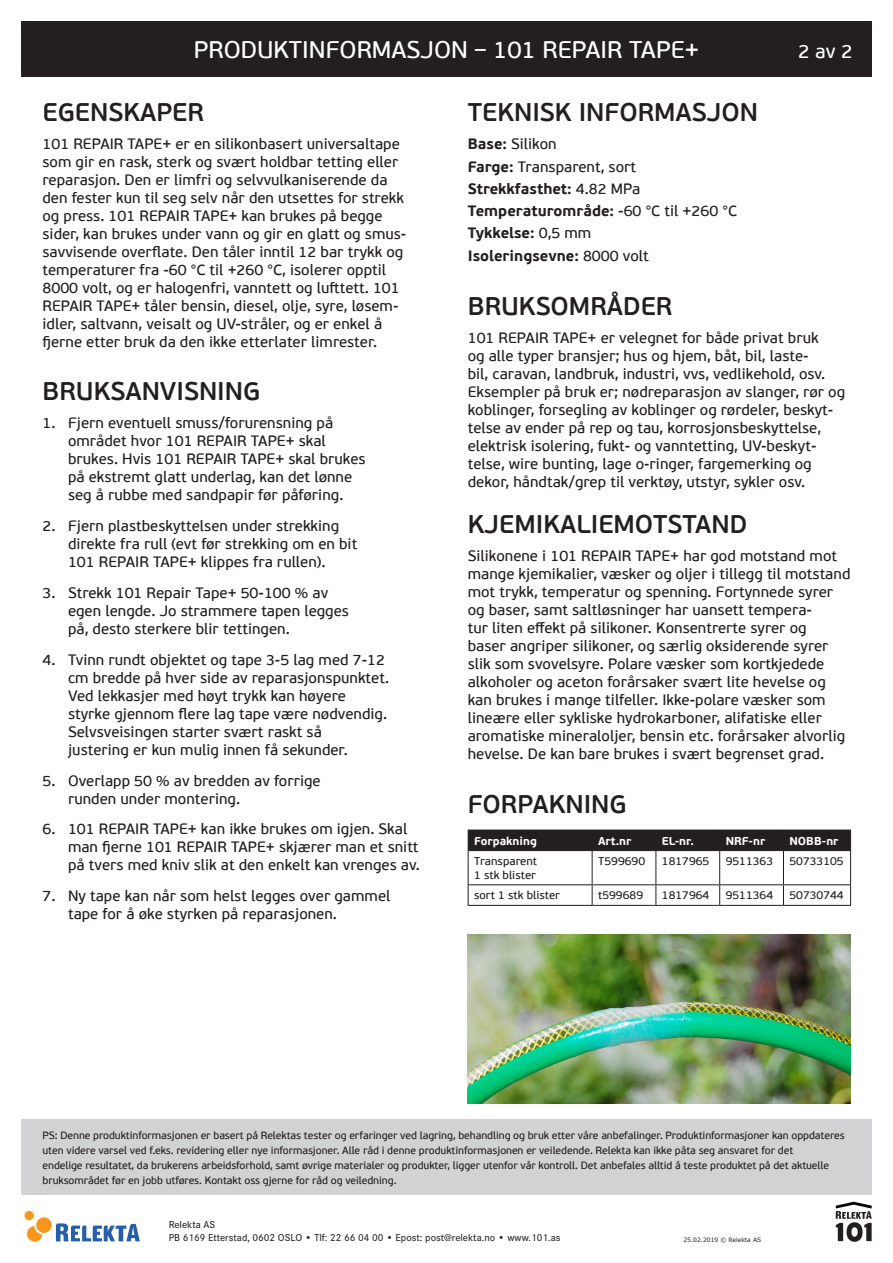
<style>
.page{position:relative;width:893px;height:1263px;background:#fff}
.page>*{position:absolute;margin:0;border:0;box-sizing:border-box;transform-origin:0 0}
.Mellomtittel{font:600 25.5px "PF Beau Sans Pro";color:#231f20}
.t1{font:24px "PF Beau Sans Pro Bbook";color:#fff}
.t2{font:19.5px "PF Beau Sans Pro Bbook";color:#fff}
.Brødtekst{font:15px/18px "PF Beau Sans Pro Bbook";color:#231f20}
.Teknisk{font:700 15px "PF Beau Sans Pro";color:#231f20}
.Teknisk-2{font:15px "PF Beau Sans Pro Bbook";color:#231f20}
.Celle_tabell_venstre{font:11.4px/13.6px "PF Beau Sans Pro Bbook";color:#231f20}
.Header_tabell_venstr{font:700 11.4px "PF Beau Sans Pro";color:#fff}
.t3{font:10.5px/15px "PF Beau Sans Pro Bbook";letter-spacing:-.01em;color:#231f20}
.t4{font:500 10.5px/12.6px "Corporate S";color:#231f20}
.t5{font:6px "Verdana";color:#231f20}
.s1{font-family:"PF Beau Sans Pro";font-weight:700}
.s2{font-family:"PF Beau Sans Pro Bbook";font-weight:400}
</style>
<div class="page">
<img style="left:468px;top:934px;width:382px;height:169px">
<svg style="left:27px;top:1226px;width:15px;height:16px"></svg>
<div style="left:25px;top:1211px;width:9px;height:9px;background:#f7971d;border-radius:50%"></div>
<svg style="left:56px;top:1223px;width:84px;height:18px"></svg>
<div style="left:36px;top:1217px;width:16px;height:16px;background:#f7971d;border-radius:50%"></div>
<svg style="left:836px;top:1202px;width:36px;height:40px"></svg>
<div style="left:21px;top:1120px;width:851px;height:75px;background:#d1d2d4"></div>
<div style="left:21px;top:21px;width:851px;height:56px;background:#231f20"></div>
<div style="left:468px;top:830px;width:383px;height:20px;background:#231f20"></div>
<hr style="left:468px;top:850px;width:124px;height:1px;background:#231f20">
<hr style="left:468px;top:851px;width:1px;height:33px;background:#231f20">
<hr style="left:592px;top:850px;width:64px;height:1px;background:#231f20">
<hr style="left:592px;top:851px;width:1px;height:33px;background:#231f20">
<hr style="left:656px;top:850px;width:64px;height:1px;background:#231f20">
<hr style="left:655px;top:851px;width:1px;height:33px;background:#231f20">
<hr style="left:720px;top:850px;width:63px;height:1px;background:#231f20">
<hr style="left:719px;top:851px;width:1px;height:33px;background:#231f20">
<hr style="left:783px;top:850px;width:68px;height:1px;background:#231f20">
<hr style="left:783px;top:851px;width:1px;height:33px;background:#231f20">
<hr style="left:850px;top:851px;width:1px;height:33px;background:#231f20">
<hr style="left:468px;top:884px;width:124px;height:1px;background:#231f20">
<svg style="left:468px;top:885px;width:1px;height:20px"></svg>
<hr style="left:592px;top:884px;width:64px;height:1px;background:#231f20">
<svg style="left:592px;top:885px;width:1px;height:20px"></svg>
<hr style="left:656px;top:884px;width:64px;height:1px;background:#231f20">
<svg style="left:655px;top:885px;width:1px;height:20px"></svg>
<hr style="left:720px;top:884px;width:63px;height:1px;background:#231f20">
<svg style="left:719px;top:885px;width:1px;height:20px"></svg>
<hr style="left:783px;top:884px;width:68px;height:1px;background:#231f20">
<svg style="left:783px;top:885px;width:1px;height:20px"></svg>
<svg style="left:850px;top:885px;width:1px;height:20px"></svg>
<hr style="left:468px;top:905px;width:124px;height:1px;background:#231f20">
<hr style="left:592px;top:905px;width:64px;height:1px;background:#231f20">
<hr style="left:656px;top:905px;width:64px;height:1px;background:#231f20">
<hr style="left:720px;top:905px;width:63px;height:1px;background:#231f20">
<hr style="left:783px;top:905px;width:68px;height:1px;background:#231f20">
<h2 class="t1" style="left:194px;top:36px;width:378px">PRODUKTINFORMASJON – 101 Repair</h2>
<h2 class="t1" style="left:629px;top:36px;width:72px">Tape +</h2>
<h3 class="t2" style="left:798px;top:40px;width:56px">2 av 2</h3>
<p class="Mellomtittel" style="left:43px;top:97px;width:163px">EGENSKAPER</p>
<p class="Brødtekst" style="left:43px;top:136px;width:365px">101 REPAIR TAPE+ er en silikonbasert universaltape som gir en rask, sterk og svært holdbar tetting eller reparasjon. Den er limfri og selvvulkaniserende da den fester kun til seg selv når den utsettes for strekk og press. 101 REPAIR TAPE+ kan brukes på begge sider, kan brukes under vann og gir en glatt og smus&shy;savvisende overflate. Den tåler inntil 12 bar trykk og temperaturer fra -60 °C til +260 °C, isolerer opptil 8000 volt, og er halogenfri, vanntett og lufttett. 101<br>REPAIR TAPE+ tåler bensin, diesel, olje, syre, løsem&shy;idler, saltvann, veisalt og UV-stråler, og er enkel å fjerne etter bruk da den ikke etterlater limrester.</p>
<p class="Mellomtittel" style="left:43px;top:376px;width:219px">BRUKSANVISNING</p>
<p class="Brødtekst" style="left:68px;top:415px;width:299px;text-indent:-26px">1. Fjern eventuell smuss/forurensning på området hvor 101 REPAIR TAPE+ skal brukes. Hvis 101 REPAIR TAPE+ skal brukes på ekstremt glatt underlag, kan det lønne seg å rubbe med sandpapir før påføring.</p>
<p class="Brødtekst" style="left:68px;top:517px;width:291px;text-indent:-26px">2. Fjern plastbeskyttelsen under strekking direkte fra rull (evt før strekking om en bit<br>101 REPAIR TAPE+ klippes fra rullen).</p>
<p class="Brødtekst" style="left:68px;top:584px;width:282px;text-indent:-26px">3. Strekk 101 Repair Tape+ 50-100 % av egen lengde. Jo strammere tapen legges på, desto sterkere blir tettingen.</p>
<p class="Brødtekst" style="left:68px;top:651px;width:323px;text-indent:-26px">4. Tvinn rundt objektet og tape 3-5 lag med 7-12 cm bredde på hver side av reparasjonspunktet.<br>Ved lekkasjer med høyt trykk kan høyere styrke gjennom flere lag tape være nødvendig.<br>Selvsveisingen starter svært raskt så<br>justering er kun mulig innen få sekunder.</p>
<p class="Brødtekst" style="left:68px;top:772px;width:254px;text-indent:-26px">5. Overlapp 50 % av bredden av forrige runden under montering.</p>
<p class="Brødtekst" style="left:68px;top:820px;width:353px;text-indent:-26px">6. 101 REPAIR TAPE+ kan ikke brukes om igjen. Skal man fjerne 101 REPAIR TAPE+ skjærer man et snitt på tvers med kniv slik at den enkelt kan vrenges av.</p>
<p class="Brødtekst" style="left:68px;top:887px;width:324px;text-indent:-26px">7. Ny tape kan når som helst legges over gammel tape for å øke styrken på reparasjonen.</p>
<p class="Mellomtittel" style="left:468px;top:97px;width:292px">TEKNISK INFORMASJON</p>
<p class="Teknisk-2" style="left:468px;top:135px;width:90px"><span class="s1">Base:</span> Silikon</p>
<p class="Teknisk-2" style="left:468px;top:158px;width:170px"><span class="s1">Farge:</span> Transparent, sort</p>
<p class="Teknisk" style="left:468px;top:179px;width:174px">Strekkfasthet: <span class="s2">4.82 MPa</span></p>
<p class="Teknisk" style="left:468px;top:202px;width:271px">Temperaturområde: <span class="s2">-60 °C til +260 °C</span></p>
<p class="Teknisk" style="left:468px;top:224px;width:125px">Tykkelse: <span class="s2">0,5 mm</span></p>
<p class="Teknisk" style="left:468px;top:246px;width:183px">Isoleringsevne: <span class="s2">8000 volt</span></p>
<p class="Mellomtittel" style="left:468px;top:291px;width:206px">BRUKSOMRÅDER</p>
<p class="Brødtekst" style="left:468px;top:329px;width:379px">101 REPAIR TAPE+ er velegnet for både privat bruk<br>og alle typer bransjer; hus og hjem, båt, bil, laste-<br>bil, caravan, landbruk, industri, vvs, vedlikehold, osv.<br>Eksempler på bruk er; nødreparasjon av slanger, rør og koblinger, forsegling av koblinger og rørdeler, beskyt&shy;telse av ender på rep og tau, korrosjonsbeskyttelse, elektrisk isolering, fukt- og vanntetting, UV-beskyt&shy;telse, wire bunting, lage o-ringer, fargemerking og dekor, håndtak/grep til verktøy, utstyr, sykler osv.</p>
<p class="Mellomtittel" style="left:468px;top:509px;width:281px">KJEMIKALIEMOTSTAND</p>
<p class="Brødtekst" style="left:468px;top:547px;width:384px">Silikonene i 101 REPAIR TAPE+ har god motstand mot mange kjemikalier, væsker og oljer i tillegg til motstand mot trykk, temperatur og spenning. Fortynnede syrer og baser, samt saltløsninger har uansett tempera-<br>tur liten effekt på silikoner. Konsentrerte syrer og<br>baser angriper silikoner, og særlig oksiderende syrer slik som svovelsyre. Polare væsker som kortkjedede alkoholer og aceton forårsaker svært lite hevelse og kan brukes i mange tilfeller. Ikke-polare væsker som lineære eller sykliske hydrokarboner, alifatiske eller aromatiske mineraloljer, bensin etc. forårsaker alvorlig hevelse. De kan bare brukes i svært begrenset grad.</p>
<p class="Mellomtittel" style="left:468px;top:789px;width:160px">FORPAKNING</p>
<p class="Header_tabell_venstr" style="left:474px;top:833px;width:64px">Forpakning</p>
<p class="Header_tabell_venstr" style="left:598px;top:833px;width:35px">Art.nr</p>
<p class="Header_tabell_venstr" style="left:662px;top:833px;width:34px">EL-nr.</p>
<p class="Header_tabell_venstr" style="left:726px;top:833px;width:41px">NRF-nr</p>
<p class="Header_tabell_venstr" style="left:789px;top:833px;width:51px">NOBB-nr</p>
<p class="Celle_tabell_venstre" style="left:474px;top:855px;width:65px">Transparent<br>1 stk blister</p>
<p class="Celle_tabell_venstre" style="left:598px;top:855px;width:49px">T599690</p>
<p class="Celle_tabell_venstre" style="left:662px;top:855px;width:49px">1817965</p>
<p class="Celle_tabell_venstre" style="left:726px;top:855px;width:49px">9511363</p>
<p class="Celle_tabell_venstre" style="left:789px;top:855px;width:56px">50733105</p>
<p class="Celle_tabell_venstre" style="left:474px;top:889px;width:88px">sort 1 stk blister</p>
<p class="Celle_tabell_venstre" style="left:598px;top:889px;width:46px">t599689</p>
<p class="Celle_tabell_venstre" style="left:662px;top:889px;width:49px">1817964</p>
<p class="Celle_tabell_venstre" style="left:726px;top:889px;width:49px">9511364</p>
<p class="Celle_tabell_venstre" style="left:789px;top:889px;width:56px">50730744</p>
<p class="t3" style="left:43px;top:1128px;width:804px">PS: Denne produktinformasjonen er basert på Relektas tester og erfaringer ved lagring, behandling og bruk etter våre anbefalinger. Produktinformasjoner kan oppdateres uten videre varsel ved f.eks. revidering eller nye informasjoner. Alle råd i denne produktinformasjonen er veiledende. Relekta kan ikke påta seg ansvaret for det<br>endelige resultatet, da brukerens arbeidsforhold, samt øvrige materialer og produkter, ligger utenfor vår kontroll. Det anbefales alltid å teste produktet på det aktuelle bruksområdet før en jobb utføres. Kontakt oss gjerne for råd og veiledning.</p>
<p class="t4" style="left:169px;top:1218px;width:393px">Relekta AS<br>PB 6169 Etterstad, 0602 OSLO • Tlf: 22 66 04 00 • Epost: post@relekta.no • www.101.as</p>
<p class="t5" style="left:683px;top:1235px;width:79px">25.02.2019 © Relekta AS</p>
</div>
